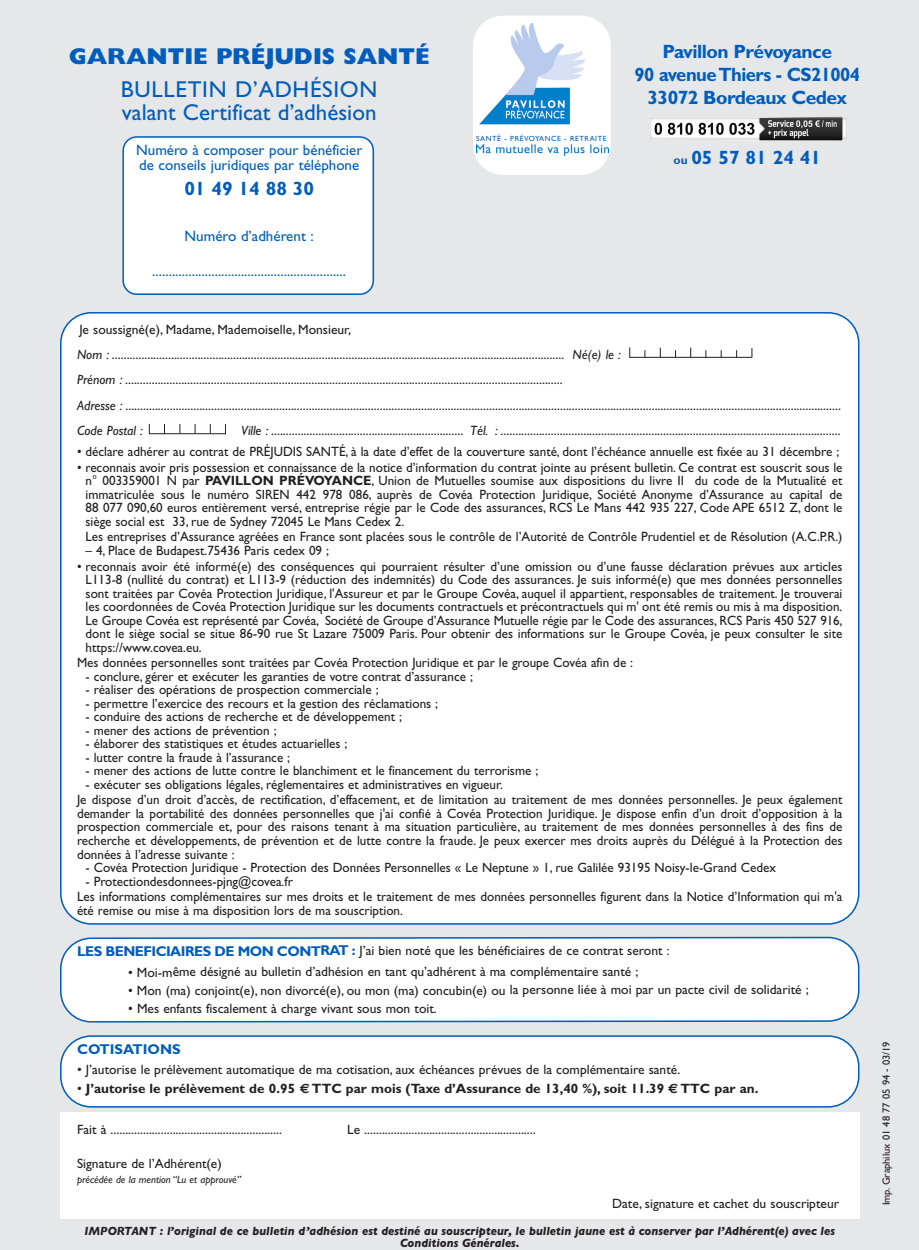
<style>
.page{position:relative;width:919px;height:1250px;background:#fff}
.page>*{position:absolute;margin:0;border:0;box-sizing:border-box;transform-origin:0 0}
.t1{font:22.95px/23px "Gill Sans";color:#005dbc}
.t2{font:800 22.95px "Gill Sans";color:#005dbc}
.t3{font:700 19.2px/23.1px "Gill Sans";letter-spacing:-.03em;color:#005dbc;text-align:center}
.t4{font:15px/15px "Gill Sans";color:#005dbc}
.t5{font:700 14.25px "Gill Sans";color:#005dbc}
.t6{font:13.5px/13.5px "Gill Sans";color:#231f20}
.t7{font:700 13.5px "Gill Sans";color:#231f20}
.t8{font:italic 700 12px/12px "Gill Sans";color:#231f20;text-align:center;scale:.95 1}
.t9{font:italic 10.5px "Gill Sans";color:#231f20}
.t10{font:10.5px "Gill Sans";color:#231f20}
.t11{font:7.5px "Gill Sans";letter-spacing:.075em;color:#005dbc}
.s1{font-size:12px}
.s2{font-style:italic}
.s3{font-weight:700}
.s4{font-weight:700;font-size:14.25px;color:#005dbc}
.s5{font-weight:400}
.s6{font-family:"Euro Sans"}
</style>
<div class="page">
<div style="left:0;top:0;width:919px;height:1249px;background:#e6e7e9"></div>
<div style="left:60px;top:1111px;width:799px;height:106px;background:#fff"></div>
<div style="left:473px;top:16px;width:138px;height:159px;background:#fff;border-radius:30px"></div>
<img style="left:477px;top:24px;width:131px;height:132px">
<div style="left:476px;top:136px;width:133px;height:8px;background:#fff"></div>
<div style="left:122px;top:136px;width:252px;height:159px;background:#fff"></div>
<svg style="left:60px;top:936px;width:799px;height:86px;background:#f3f7fb"></svg>
<div style="left:60px;top:312px;width:799px;height:612px;background:#fff"></div>
<div style="left:60px;top:1035px;width:799px;height:72px;background:#fff"></div>
<hr style="left:149px;top:433px;width:77px;height:1px;background:#231f20">
<hr style="left:629px;top:357px;width:123px;height:1px;background:#231f20">
<img style="left:650px;top:116px;width:197px;height:25px">
<h1 class="t2" style="left:69px;top:48px;width:362px">GARANTIE PRÉJUDIS SANTÉ</h1>
<h1 class="t1" style="left:121px;top:80px;width:258px">BULLETIN D’ADHÉSION valant Certificat d’adhésion</h1>
<p class="t4" style="left:136px;top:144px;width:228px">Numéro à composer pour bénéficier de conseils juridiques par téléphone</p>
<h2 class="t3" style="left:184px;top:179px;width:131px">01 49 14 88 30</h2>
<p class="t4" style="left:185px;top:230px;width:131px">Numéro d’adhérent :</p>
<p class="t4" style="left:152px;top:265px;width:195px">...........................................................</p>
<p class="t11" style="left:476px;top:136px;width:132px">SANTÉ - PRÉVOYANCE - RETRAITE</p>
<h2 class="t3" style="left:634px;top:42px;width:227px">Pavillon Prévoyance<br>90 avenue Thiers - CS21004<br>33072 Bordeaux Cedex</h2>
<h2 class="t3" style="left:673px;top:148px;width:149px"><span class="s1">ou</span> 05 57 81 24 41</h2>
<p class="t6" style="left:77px;top:318px;width:765px;line-height:25.3px">Je soussigné(e), Madame, Mademoiselle, Monsieur,<br><span class="s2">Nom :</span> ......................................................................................................................................................... <span class="s2">Né(e) le :<br>Prénom :</span> ....................................................................................................................................................<br><span class="s2">Adresse :</span> ..................................................................................................................................................................................................................................................<br><span class="s2">Code Postal :</span></p>
<p class="t6" style="left:241px;top:425px;width:601px"><span class="s2">Ville :</span> ................................................................. <span class="s2">Tél. :</span> ...................................................................................................................</p>
<p class="t6" style="left:77px;top:446px;width:764px">• déclare adhérer au contrat de PRÉJUDIS SANTÉ, à la date d’effet de la couverture santé, dont l’échéance annuelle est fixée au 31 décembre ;</p>
<p class="t6" style="left:86px;top:462px;width:758px;text-align:justify;text-indent:-9px">• reconnais avoir pris possession et connaissance de la notice d’information du contrat jointe au présent bulletin. Ce contrat est souscrit sous le n° 003359001 N par <span class="s3">PAVILLON PRÉVOYANCE</span>, Union de Mutuelles soumise aux dispositions du livre II du code de la Mutualité et immatriculée sous le numéro SIREN 442 978 086, auprès de Covéa Protection Juridique, Société Anonyme d’Assurance au capital de 88 077 090,60 euros entièrement versé, entreprise régie par le Code des assurances, RCS Le Mans 442 935 227, Code APE 6512 Z, dont le siège social est 33, rue de Sydney 72045 Le Mans Cedex 2.</p>
<p class="t6" style="left:85px;top:531px;width:758px">Les entreprises d’Assurance agréées en France sont placées sous le contrôle de l’Autorité de Contrôle Prudentiel et de Résolution (A.C.P.R.)</p>
<p class="t6" style="left:86px;top:545px;width:245px">– 4, Place de Budapest.75436 Paris cedex 09 ;</p>
<p class="t6" style="left:86px;top:560px;width:758px;text-align:justify;text-indent:-9px">• reconnais avoir été informé(e) des conséquences qui pourraient résulter d’une omission ou d’une fausse déclaration prévues aux articles L113-8 (nullité du contrat) et L113-9 (réduction des indemnités) du Code des assurances. Je suis informé(e) que mes données personnelles sont traitées par Covéa Protection Juridique, l'Assureur et par le Groupe Covéa, auquel il appartient, responsables de traitement. Je trouverai les coordonnées de Covéa Protection Juridique sur les documents contractuels et précontractuels qui m' ont été remis ou mis à ma disposition.<br>Le Groupe Covéa est représenté par Covéa, Société de Groupe d’Assurance Mutuelle régie par le Code des assurances, RCS Paris 450 527 916, dont le siège social se situe 86-90 rue St Lazare 75009 Paris. Pour obtenir des informations sur le Groupe Covéa, je peux consulter le site https://www.covea.eu.</p>
<p class="t6" style="left:77px;top:657px;width:558px">Mes données personnelles sont traitées par Covéa Protection Juridique et par le groupe Covéa afin de :</p>
<p class="t6" style="left:86px;top:671px;width:389px">- conclure, gérer et exécuter les garanties de votre contrat d’assurance ;</p>
<p class="t6" style="left:86px;top:684px;width:295px">- réaliser des opérations de prospection commerciale ;</p>
<p class="t6" style="left:86px;top:698px;width:354px">- permettre l’exercice des recours et la gestion des réclamations ;</p>
<p class="t6" style="left:86px;top:711px;width:318px">- conduire des actions de recherche et de développement ;</p>
<p class="t6" style="left:86px;top:725px;width:193px">- mener des actions de prévention ;</p>
<p class="t6" style="left:86px;top:738px;width:263px">- élaborer des statistiques et études actuarielles ;</p>
<p class="t6" style="left:86px;top:752px;width:206px">- lutter contre la fraude à l’assurance ;</p>
<p class="t6" style="left:86px;top:765px;width:454px">- mener des actions de lutte contre le blanchiment et le financement du terrorisme ;</p>
<p class="t6" style="left:77px;top:777px;width:767px;line-height:15.6px;text-indent:9px">- exécuter ses obligations légales, réglementaires et administratives en vigueur.<br>Je dispose d’un droit d’accès, de rectification, d’effacement, et de limitation au traitement de mes données personnelles. Je peux également</p>
<p class="t6" style="left:77px;top:808px;width:767px;text-align:justify">demander la portabilité des données personnelles que j'ai confié à Covéa Protection Juridique. Je dispose enfin d’un droit d’opposition à la prospection commerciale et, pour des raisons tenant à ma situation particulière, au traitement de mes données personnelles à des fins de recherche et développements, de prévention et de lutte contre la fraude. Je peux exercer mes droits auprès du Délégué à la Protection des données à l’adresse suivante :</p>
<p class="t6" style="left:86px;top:862px;width:692px">- Covéa Protection Juridique - Protection des Données Personnelles « Le Neptune » 1, rue Galilée 93195 Noisy-le-Grand Cedex</p>
<p class="t6" style="left:77px;top:874px;width:767px;line-height:15.6px;text-indent:9px">- Protectiondesdonnees-pjng@covea.fr<br>Les informations complémentaires sur mes droits et le traitement de mes données personnelles figurent dans la Notice d’Information qui m'a</p>
<p class="t6" style="left:77px;top:904px;width:327px">été remise ou mise à ma disposition lors de ma souscription.</p>
<p class="t6" style="left:77px;top:945px;width:594px"><span class="s4">LES BENEFICIAIRES DE MON CONTRAT :</span> J’ai bien noté que les bénéficiaires de ce contrat seront :</p>
<p class="t6" style="left:128px;top:966px;width:512px">• Moi-même désigné au bulletin d’adhésion en tant qu’adhérent à ma complémentaire santé ;</p>
<p class="t6" style="left:128px;top:984px;width:682px">• Mon (ma) conjoint(e), non divorcé(e), ou mon (ma) concubin(e) ou la personne liée à moi par un pacte civil de solidarité ;</p>
<p class="t6" style="left:128px;top:1003px;width:310px">• Mes enfants fiscalement à charge vivant sous mon toit.</p>
<p class="t5" style="left:77px;top:1043px;width:105px">COTISATIONS</p>
<p class="t6" style="left:77px;top:1064px;width:605px">• J’autorise le prélèvement automatique de ma cotisation, aux échéances prévues de la complémentaire santé.</p>
<p class="t7" style="left:77px;top:1083px;width:683px"><span class="s5">•</span> J’autorise le prélèvement de 0.95 <span class="s6">€</span> TTC par mois (Taxe d’Assurance de 13,40 %), soit 11.39 <span class="s6">€</span> TTC par an.</p>
<p class="t6" style="left:77px;top:1124px;width:207px">Fait à ..........................................................</p>
<p class="t6" style="left:347px;top:1124px;width:190px">Le ..........................................................</p>
<p class="t6" style="left:77px;top:1157px;width:146px">Signature de l’Adhérent(e)</p>
<p class="t9" style="left:77px;top:1175px;width:166px">précédée de la mention “Lu et approuvé”</p>
<p class="t6" style="left:612px;top:1198px;width:229px">Date, signature et cachet du souscripteur</p>
<p class="t8" style="left:84px;top:1226px;width:792px">IMPORTANT : l’original de ce bulletin d’adhésion est destiné au souscripteur, le bulletin jaune est à conserver par l’Adhérent(e) avec les<br>Conditions Générales.</p>
<p class="t10" style="left:882px;top:1205px;width:166px;rotate:-90deg">Imp. Graphilux 01 48 77 05 94 - 03/19</p>
</div>
